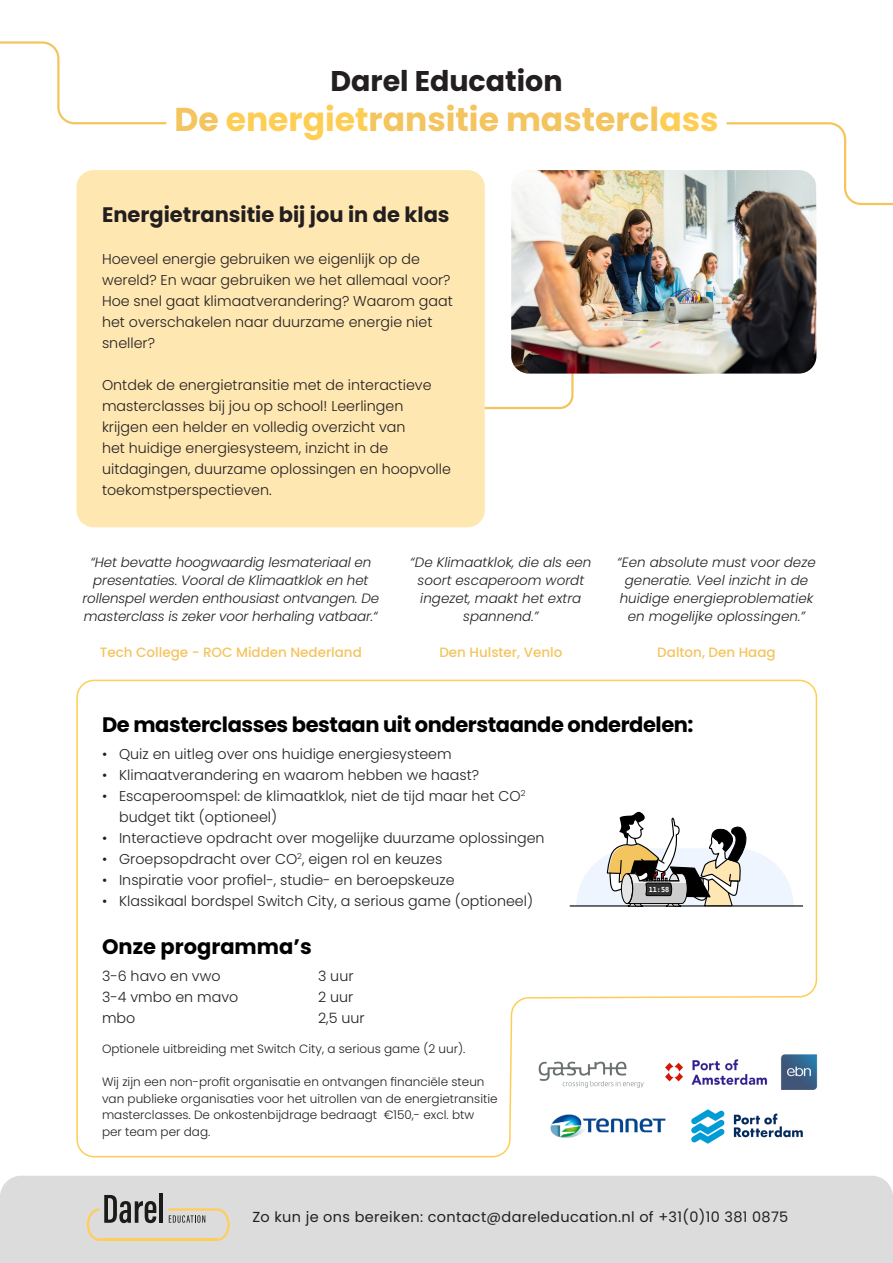
<style>
.page{position:relative;width:893px;height:1263px;background:#fff}
.page>*{position:absolute;margin:0;border:0;box-sizing:border-box;transform-origin:0 0}
.t1{font:700 33px "Poppins";color:#f4c45f}
.t2{font:700 28.5px "Poppins";color:#231f20}
.t3{font:700 21px "Poppins";letter-spacing:-.02em;color:#000}
.t4{font:700 21px "Poppins";color:#231f20}
.t5{font:700 21px "Poppins";color:#000}
.t6{font:14.4px "Poppins";letter-spacing:.025em;color:#231f20}
.t7{font:300 14.25px/21px "Poppins";color:#231f20}
.t8{font:italic 300 13.5px/18px "Poppins";color:#231f20;text-align:center}
.t9{font:500 13.5px "Poppins";color:#f4c45f}
.t10{font:300 12px/16.5px "Poppins";color:#231f20}
.t11{font:700 6.9px "Menlo";color:#fff}
.s1{color:#fece54}
</style>
<div class="page">
<svg style="left:485px;top:374px;width:89px;height:36px"></svg>
<div style="left:77px;top:170px;width:408px;height:357px;background:#ffe7b2;border-radius:17px"></div>
<div style="left:0;top:1176px;width:893px;height:87px;background:#dcdcdc"></div>
<svg style="left:0;top:41px;width:167px;height:84px"></svg>
<svg style="left:726px;top:122px;width:167px;height:84px"></svg>
<hr style="left:99px;top:1239px;width:119px;height:2px;background:#fecd5c">
<svg style="left:168px;top:1208px;width:62px;height:33px"></svg>
<svg style="left:87px;top:1195px;width:69px;height:46px"></svg>
<hr style="left:159px;top:1194px;width:4px;height:29px;background:#1b1b19">
<img style="left:511px;top:170px;width:305px;height:204px">
<svg style="left:76px;top:679px;width:742px;height:479px"></svg>
<p class="t2" style="left:330px;top:64px;width:234px">Darel Education</p>
<p class="t1" style="left:174px;top:101px;width:546px">De <span class="s1">energiet</span>ransitie mastercl<span class="s1">ass</span></p>
<p class="t4" style="left:102px;top:202px;width:349px">Energietransitie bij jou in de klas</p>
<p class="t7" style="left:102px;top:248px;width:352px">Hoeveel energie gebruiken we eigenlijk op de wereld? En waar gebruiken we het allemaal voor?<br>Hoe snel gaat klimaatverandering? Waarom gaat het overschakelen naar duurzame energie niet sneller?</p>
<p class="t7" style="left:102px;top:374px;width:350px">Ontdek de energietransitie met de interactieve masterclasses bij jou op school! Leerlingen krijgen een helder en volledig overzicht van<br>het huidige energiesysteem, inzicht in de uitdagingen, duurzame oplossingen en hoopvolle toekomstperspectieven.</p>
<p class="t8" style="left:83px;top:553px;width:298px">“Het bevatte hoogwaardig lesmateriaal en presentaties. Vooral de Klimaatklok en het rollenspel werden enthousiast ontvangen. De masterclass is zeker voor herhaling vatbaar.“</p>
<p class="t9" style="left:100px;top:644px;width:264px">Tech College - ROC Midden Nederland</p>
<p class="t8" style="left:410px;top:553px;width:183px">“De Klimaatklok, die als een soort escaperoom wordt ingezet, maakt het extra spannend.”</p>
<p class="t9" style="left:439px;top:644px;width:124px">Den Hulster, Venlo</p>
<p class="t8" style="left:617px;top:553px;width:200px">“Een absolute must voor deze generatie. Veel inzicht in de huidige energieproblematiek en mogelijke oplossingen.”</p>
<p class="t9" style="left:657px;top:644px;width:120px">Dalton, Den Haag</p>
<p class="t3" style="left:102px;top:713px;width:593px">De masterclasses bestaan uit onderstaande onderdelen:</p>
<p class="t7" style="left:102px;top:744px;width:351px">• Quiz en uitleg over ons huidige energiesysteem</p>
<p class="t7" style="left:102px;top:765px;width:379px">• Klimaatverandering en waarom hebben we haast?</p>
<p class="t7" style="left:119px;top:786px;width:408px;text-indent:-17px">• Escaperoomspel: de klimaatklok, niet de tijd maar het CO<sup>2 </sup>budget tikt (optioneel)</p>
<p class="t7" style="left:102px;top:828px;width:444px">• Interactieve opdracht over mogelijke duurzame oplossingen</p>
<p class="t7" style="left:102px;top:849px;width:342px">• Groepsopdracht over CO<sup>2</sup>, eigen rol en keuzes</p>
<p class="t7" style="left:102px;top:870px;width:354px">• Inspiratie voor profiel-, studie- en beroepskeuze</p>
<p class="t7" style="left:102px;top:891px;width:432px">• Klassikaal bordspel Switch City, a serious game (optioneel)</p>
<p class="t5" style="left:102px;top:935px;width:211px">Onze programma’s</p>
<p class="t7" style="left:102px;top:966px;width:120px">3-6 havo en vwo</p>
<p class="t7" style="left:318px;top:966px;width:37px">3 uur</p>
<p class="t7" style="left:102px;top:987px;width:138px">3-4 vmbo en mavo</p>
<p class="t7" style="left:318px;top:987px;width:37px">2 uur</p>
<p class="t7" style="left:102px;top:1008px;width:35px">mbo</p>
<p class="t7" style="left:318px;top:1008px;width:48px">2,5 uur</p>
<p class="t10" style="left:102px;top:1041px;width:365px">Optionele uitbreiding met Switch City, a serious game (2 uur).</p>
<p class="t10" style="left:102px;top:1074px;width:397px">Wij zijn een non-profit organisatie en ontvangen financiële steun van publieke organisaties voor het uitrollen van de energietransitie masterclasses. De onkostenbijdrage bedraagt €150,- excl. btw<br>per team per dag.</p>
<p class="t11" style="left:649px;top:885px;width:22px">11:58</p>
<p class="t6" style="left:252px;top:1208px;width:537px">Zo kun je ons bereiken: contact@dareleducation.nl of +31(0)10 381 0875</p>
</div>
